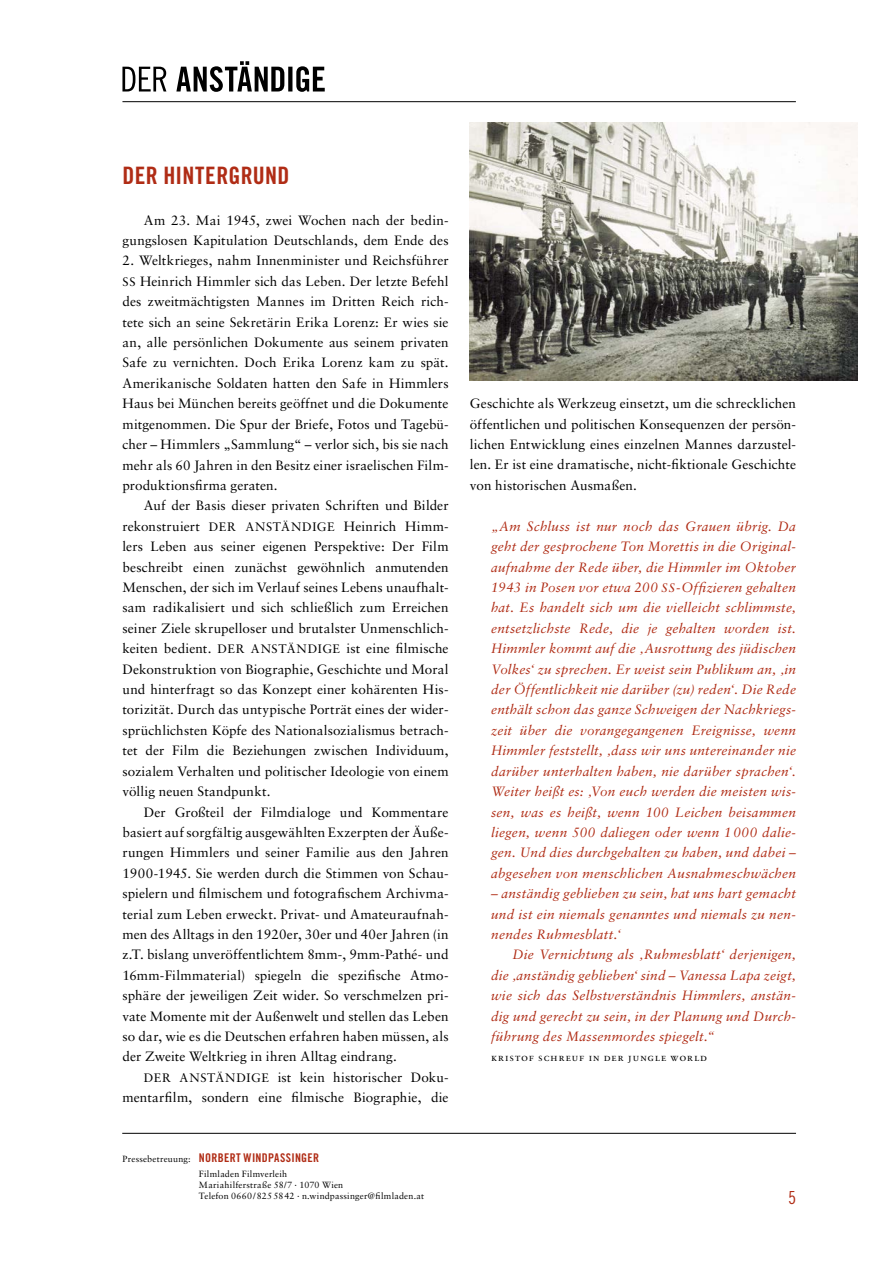
<style>
.page{position:relative;width:893px;height:1263px;background:#fff}
.page>*{position:absolute;margin:0;border:0;box-sizing:border-box;transform-origin:0 0}
.t1{font:24px "Trade Gothic LT Bold Cond Twenty";letter-spacing:.01em;color:#b02c15}
.t2{font:18px "Trade Gothic LT Cond Eighteen";color:#b02c15}
.t3{font:13.5px/20.4px "Sabon LT Std";letter-spacing:.015em;color:#000;text-align:justify}
.t4{font:italic 13.5px/20.4px "Sabon LT Std";letter-spacing:.02em;color:#b02c15;text-align:justify}
.t5{font:12px "Trade Gothic LT Bold Cond Twenty";letter-spacing:.025em;color:#b02c15}
.t6{font:10.5px "Sabon LT Std";letter-spacing:.095em;color:#000}
.t7{font:9px/10.8px "Sabon LT Std";letter-spacing:.02em;color:#000}
.s1{font-size:12.3px}
.s2{font-family:"Sabon LT Std";font-size:9px;color:#000}
</style>
<div class="page">
<hr style="left:122px;top:101px;width:674px;height:1px;background:#000">
<hr style="left:122px;top:1133px;width:674px;height:1px;background:#000">
<svg style="left:122px;top:61px;width:203px;height:31px"></svg>
<img style="left:470px;top:122px;width:387px;height:259px">
<h1 class="t1" style="left:122px;top:161px;width:169px">DER HINTERGRUND</h1>
<p class="t3" style="left:122px;top:209px;width:328px;text-align:right">Am 23. Mai 1945, zwei Wochen nach der bedin&shy;gungslosen Kapitulation Deutschlands, dem Ende des</p>
<p class="t3" style="left:122px;top:250px;width:328px">2. Weltkrieges, nahm Innenminister und Reichsführer <span class="s1">SS</span> Heinrich Himmler sich das Leben. Der letzte Befehl des zweitmächtigsten Mannes im Dritten Reich rich&shy;tete sich an seine Sekretärin Erika Lorenz: Er wies sie an, alle persönlichen Dokumente aus seinem privaten Safe zu vernichten. Doch Erika Lorenz kam zu spät.<br>Amerikanische Soldaten hatten den Safe in Himmlers Haus bei München bereits geöffnet und die Dokumente mitgenommen. Die Spur der Briefe, Fotos und Tagebü&shy;cher – Himmlers „Sammlung“ – verlor sich, bis sie nach mehr als 60 Jahren in den Besitz einer israelischen Film&shy;produktionsfirma geraten.</p>
<p class="t3" style="left:122px;top:495px;width:328px;text-indent:21px">Auf der Basis dieser privaten Schriften und Bilder rekonstruiert <span class="s1">DER ANSTÄNDIGE</span> Heinrich Himm&shy;lers Leben aus seiner eigenen Perspektive: Der Film beschreibt einen zunächst gewöhnlich anmutenden Menschen, der sich im Verlauf seines Lebens unaufhalt&shy;sam radikalisiert und sich schließlich zum Erreichen seiner Ziele skrupelloser und brutalster Unmenschlich&shy;keiten bedient. <span class="s1">DER ANSTÄNDIGE</span> ist eine filmische Dekonstruktion von Biographie, Geschichte und Moral und hinterfragt so das Konzept einer kohärenten His&shy;torizität. Durch das untypische Porträt eines der wider&shy;sprüchlichsten Köpfe des Nationalsozialismus betrach&shy;tet der Film die Beziehungen zwischen Individuum, sozialem Verhalten und politischer Ideologie von einem völlig neuen Standpunkt.</p>
<p class="t3" style="left:122px;top:801px;width:328px;text-indent:21px">Der Großteil der Filmdialoge und Kommentare basiert auf sorgfältig ausgewählten Exzerpten der Äuße&shy;rungen Himmlers und seiner Familie aus den Jahren 1900-1945. Sie werden durch die Stimmen von Schau&shy;spielern und filmischem und fotografischem Archivma&shy;terial zum Leben erweckt. Privat- und Amateuraufnah&shy;men des Alltags in den 1920er, 30er und 40er Jahren (in z.T. bislang unveröffentlichtem 8mm-, 9mm-Pathé- und 16mm-Filmmaterial) spiegeln die spezifische Atmo&shy;sphäre der jeweiligen Zeit wider. So verschmelzen pri&shy;vate Momente mit der Außenwelt und stellen das Leben so dar, wie es die Deutschen erfahren haben müssen, als der Zweite Weltkrieg in ihren Alltag eindrang.</p>
<p class="t3" style="left:122px;top:1067px;width:328px;text-align:right"><span class="s1">DER ANSTÄNDIGE</span> ist kein historischer Doku&shy;mentarfilm, sondern eine filmische Biographie, die</p>
<p class="t5" style="left:122px;top:1151px;width:198px"><span class="s2">Pressebetreuung:</span> NORBERT WINDPASSINGER</p>
<p class="t7" style="left:199px;top:1169px;width:227px">Filmladen Filmverleih<br>Mariahilferstraße 58/7 · 1070 Wien<br>Telefon 0660/8255842 · n.windpassinger@filmladen.at</p>
<p class="t3" style="left:470px;top:393px;width:328px">Geschichte als Werkzeug einsetzt, um die schrecklichen öffentlichen und politischen Konsequenzen der persön&shy;lichen Entwicklung eines einzelnen Mannes darzustel&shy;len. Er ist eine dramatische, nicht-fiktionale Geschichte von historischen Ausmaßen.</p>
<p class="t4" style="left:491px;top:516px;width:306px">„Am Schluss ist nur noch das Grauen übrig. Da geht der gesprochene Ton Morettis in die Original&shy;aufnahme der Rede über, die Himmler im Oktober 1943 in Posen vor etwa 200 <span class="s1">SS</span>-Offizieren gehalten hat. Es handelt sich um die vielleicht schlimmste, entsetzlichste Rede, die je gehalten worden ist.<br>Himmler kommt auf die ‚Ausrottung des jüdischen Volkes‘ zu sprechen. Er weist sein Publikum an, ‚in der Öffentlichkeit nie darüber (zu) reden‘. Die Rede enthält schon das ganze Schweigen der Nachkriegs&shy;zeit über die vorangegangenen Ereignisse, wenn Himmler feststellt, ‚dass wir uns untereinander nie darüber unterhalten haben, nie darüber sprachen‘.<br>Weiter heißt es: ‚Von euch werden die meisten wis&shy;sen, was es heißt, wenn 100 Leichen beisammen liegen, wenn 500 daliegen oder wenn 1000 dalie&shy;gen. Und dies durchgehalten zu haben, und dabei – abgesehen von menschlichen Ausnahmeschwächen</p>
<p class="t4" style="left:491px;top:883px;width:306px">– anständig geblieben zu sein, hat uns hart gemacht und ist ein niemals genanntes und niemals zu nen&shy;nendes Ruhmesblatt.‘</p>
<p class="t4" style="left:491px;top:944px;width:306px;text-indent:21px">Die Vernichtung als ‚Ruhmesblatt‘ derjenigen, die ‚anständig geblieben‘ sind – Vanessa Lapa zeigt, wie sich das Selbstverständnis Himmlers, anstän&shy;dig und gerecht zu sein, in der Planung und Durch&shy;führung des Massenmordes spiegelt.“</p>
<p class="t6" style="left:491px;top:1051px;width:218px">kristof schreuf in der jungle world</p>
<h2 class="t2" style="left:788px;top:1187px;width:9px">5</h2>
</div>
